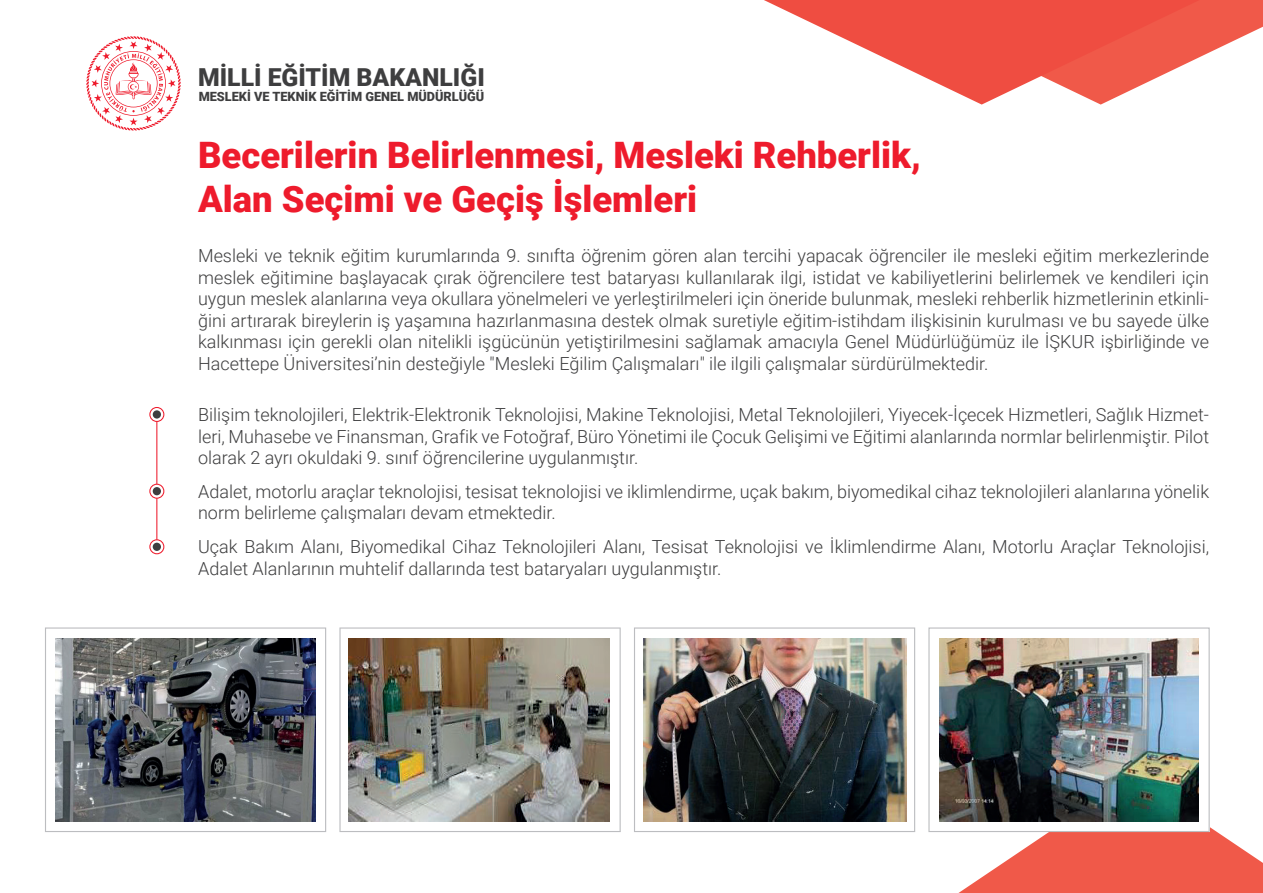
<style>
.page{position:relative;width:1263px;height:893px;background:#fff}
.page>*{position:absolute;margin:0;border:0;box-sizing:border-box;transform-origin:0 0}
.t1{font:900 36.45px/43.7px "Roboto";color:#ee1b2c}
.t2{font:900 24.75px "Roboto";color:#3e3e3f}
.t3{font:300 18px/21.6px "Roboto";color:#3e3e3f;text-align:justify}
.t4{font:900 12.75px "Roboto";color:#3e3e3f}
</style>
<div class="page">
<svg style="left:1200px;top:0;width:63px;height:57px"></svg>
<svg style="left:958px;top:827px;width:305px;height:66px"></svg>
<svg style="left:764px;top:0;width:436px;height:105px"></svg>
<svg style="left:86px;top:36px;width:95px;height:95px"></svg>
<hr style="left:156px;top:414px;width:1px;height:133px;background:#ee1b2c">
<svg style="left:150px;top:484px;width:14px;height:14px"></svg>
<div style="left:149px;top:484px;width:15px;height:15px;border:1px solid #ee1b2c;border-radius:50%"></div>
<div style="left:153px;top:487px;width:8px;height:8px;background:#3e3e3f;border-radius:50%"></div>
<svg style="left:150px;top:407px;width:14px;height:14px"></svg>
<div style="left:149px;top:407px;width:15px;height:15px;border:1px solid #ee1b2c;border-radius:50%"></div>
<div style="left:153px;top:410px;width:8px;height:9px;background:#3e3e3f;border-radius:50%"></div>
<svg style="left:150px;top:540px;width:14px;height:14px"></svg>
<div style="left:149px;top:539px;width:15px;height:15px;border:1px solid #ee1b2c;border-radius:50%"></div>
<div style="left:153px;top:543px;width:8px;height:8px;background:#3e3e3f;border-radius:50%"></div>
<div style="left:45px;top:627px;width:281px;height:205px;border:1px solid #bcbdc0"></div>
<svg style="left:339px;top:627px;width:282px;height:205px"></svg>
<svg style="left:634px;top:627px;width:281px;height:205px"></svg>
<div style="left:929px;top:628px;width:280px;height:203px;background:#fff"></div>
<div style="left:928px;top:627px;width:282px;height:205px;border:1px solid #bcbdc0"></div>
<img style="left:56px;top:638px;width:259px;height:183px">
<img style="left:349px;top:638px;width:260px;height:183px">
<img style="left:643px;top:638px;width:263px;height:183px">
<img style="left:939px;top:638px;width:260px;height:183px">
<h2 class="t2" style="left:198px;top:60px;width:288px">MİLLİ EĞİTİM BAKANLIĞI</h2>
<p class="t4" style="left:199px;top:88px;width:287px">MESLEKİ VE TEKNİK EĞİTİM GENEL MÜDÜRLÜĞÜ</p>
<h1 class="t1" style="left:198px;top:132px;width:724px">Becerilerin Belirlenmesi, Mesleki Rehberlik,<br>Alan Seçimi ve Geçiş İşlemleri</h1>
<p class="t3" style="left:198px;top:244px;width:1012px">Mesleki ve teknik eğitim kurumlarında 9. sınıfta öğrenim gören alan tercihi yapacak öğrenciler ile mesleki eğitim merkezlerinde meslek eğitimine başlayacak çırak öğrencilere test bataryası kullanılarak ilgi, istidat ve kabiliyetlerini belirlemek ve kendileri için uygun meslek alanlarına veya okullara yönelmeleri ve yerleştirilmeleri için öneride bulunmak, mesleki rehberlik hizmetlerinin etkinli&shy;ğini artırarak bireylerin iş yaşamına hazırlanmasına destek olmak suretiyle eğitim-istihdam ilişkisinin kurulması ve bu sayede ülke kalkınması için gerekli olan nitelikli işgücünün yetiştirilmesini sağlamak amacıyla Genel Müdürlüğümüz ile İŞKUR işbirliğinde ve Hacettepe Üniversitesi’nin desteğiyle "Mesleki Eğilim Çalışmaları" ile ilgili çalışmalar sürdürülmektedir.</p>
<p class="t3" style="left:198px;top:403px;width:1012px">Bilişim teknolojileri, Elektrik-Elektronik Teknolojisi, Makine Teknolojisi, Metal Teknolojileri, Yiyecek-İçecek Hizmetleri, Sağlık Hizmet&shy;leri, Muhasebe ve Finansman, Grafik ve Fotoğraf, Büro Yönetimi ile Çocuk Gelişimi ve Eğitimi alanlarında normlar belirlenmiştir. Pilot olarak 2 ayrı okuldaki 9. sınıf öğrencilerine uygulanmıştır.</p>
<p class="t3" style="left:198px;top:480px;width:1012px">Adalet, motorlu araçlar teknolojisi, tesisat teknolojisi ve iklimlendirme, uçak bakım, biyomedikal cihaz teknolojileri alanlarına yönelik norm belirleme çalışmaları devam etmektedir.</p>
<p class="t3" style="left:198px;top:535px;width:1012px">Uçak Bakım Alanı, Biyomedikal Cihaz Teknolojileri Alanı, Tesisat Teknolojisi ve İklimlendirme Alanı, Motorlu Araçlar Teknolojisi,<br>Adalet Alanlarının muhtelif dallarında test bataryaları uygulanmıştır.</p>
</div>
